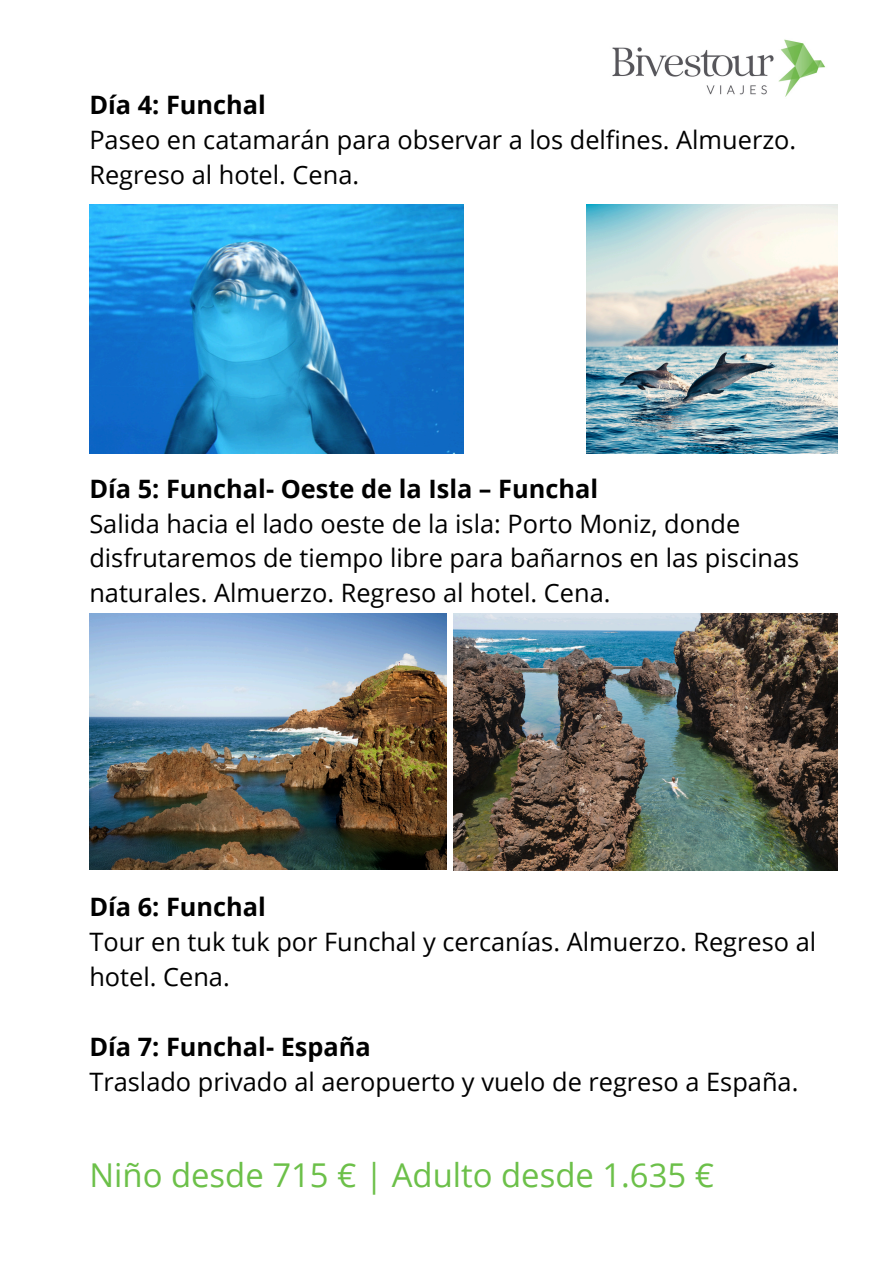
<style>
.page{position:relative;width:894px;height:1264px;background:#fff}
.page>*{position:absolute;margin:0;border:0;box-sizing:border-box;transform-origin:0 0}
.t1{font:32.85px "Open Sans";color:#6cc049}
.t2{font:25.35px/34.8px "Open Sans";color:#000}
.t3{font:700 25.35px "Open Sans";color:#000}
</style>
<div class="page">
<img style="left:89px;top:205px;width:374px;height:248px">
<img style="left:586px;top:205px;width:251px;height:248px">
<img style="left:89px;top:614px;width:357px;height:255px">
<img style="left:453px;top:613px;width:383px;height:257px">
<img style="left:612px;top:39px;width:213px;height:58px">
<p class="t3" style="left:89px;top:87px;width:178px">Día 4: Funchal</p>
<p class="t2" style="left:89px;top:121px;width:708px">Paseo en catamarán para observar a los delfines. Almuerzo.<br>Regreso al hotel. Cena.</p>
<p class="t3" style="left:89px;top:470px;width:510px">Día 5: Funchal- Oeste de la Isla – Funchal</p>
<p class="t2" style="left:89px;top:505px;width:711px">Salida hacia el lado oeste de la isla: Porto Moniz, donde disfrutaremos de tiempo libre para bañarnos en las piscinas naturales. Almuerzo. Regreso al hotel. Cena.</p>
<p class="t3" style="left:89px;top:889px;width:178px">Día 6: Funchal</p>
<p class="t2" style="left:89px;top:924px;width:728px">Tour en tuk tuk por Funchal y cercanías. Almuerzo. Regreso al hotel. Cena.</p>
<p class="t3" style="left:89px;top:1028px;width:283px">Día 7: Funchal- España</p>
<p class="t2" style="left:89px;top:1063px;width:710px">Traslado privado al aeropuerto y vuelo de regreso a España.</p>
<p class="t1" style="left:89px;top:1151px;width:626px">Niño desde 715 € | Adulto desde 1.635 €</p>
</div>
